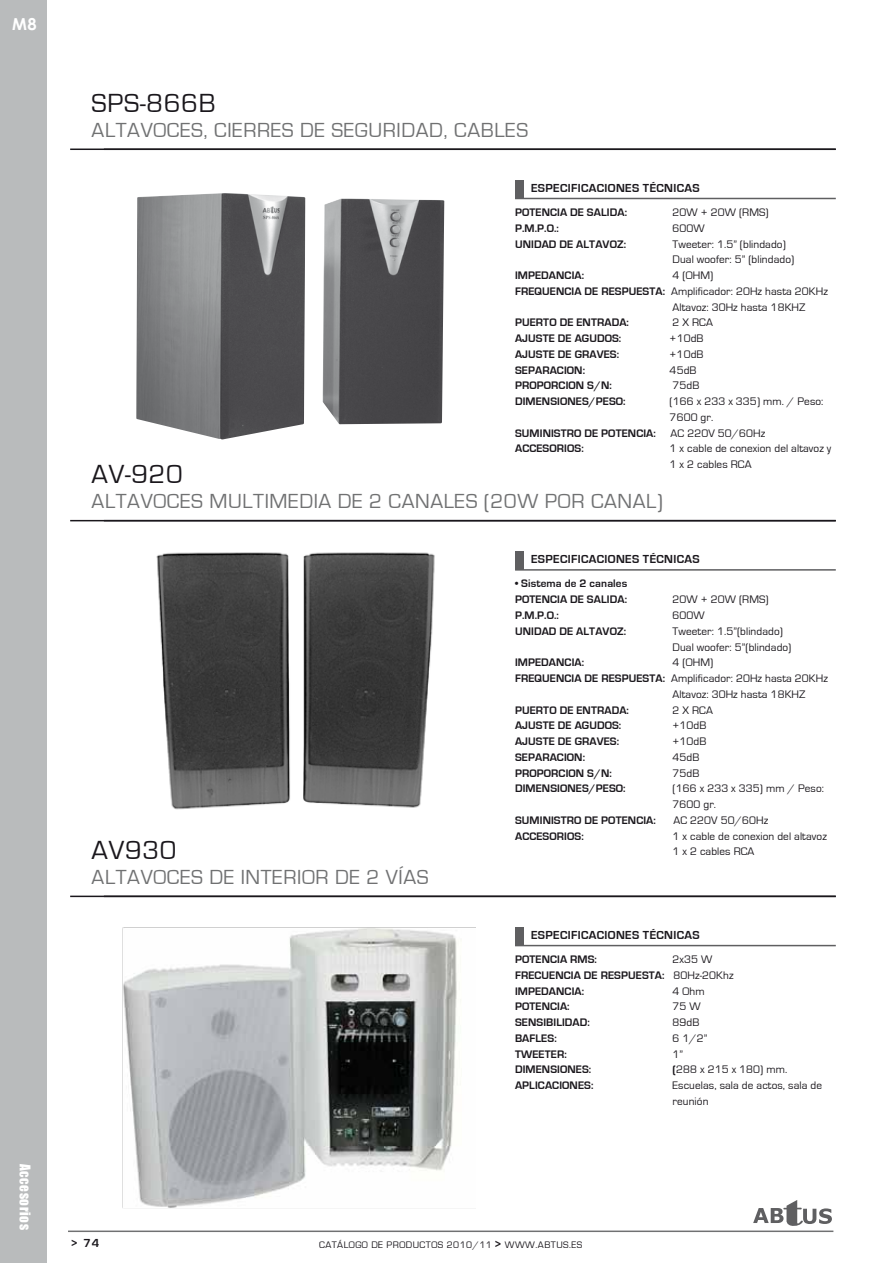
<style>
.page{position:relative;width:893px;height:1263px;background:#fff}
.page>*{position:absolute;margin:0;border:0;box-sizing:border-box;transform-origin:0 0}
.t1{font:27px "Eurostile";letter-spacing:.03em;color:#1a171c}
.t2{font:21px "Eurostile";letter-spacing:.03em;color:#707172}
.t3{font:700 16.5px "Century Gothic";color:#fff}
.t4{font:13.5px "Impact";letter-spacing:.05em;color:#fff}
.t5{font:700 12px "Eurostile";letter-spacing:.03em;color:#1a171c}
.t6{font:11.25px/15.8px "Eurostile";letter-spacing:.01em;color:#1a171c}
.t7{font:700 11.25px/15.8px "Eurostile";letter-spacing:.01em;color:#1a171c}
.t8{font:9.75px "Eurostile";letter-spacing:.05em;color:#1a171c}
.s1{font-weight:700}
.s2{font-weight:400}
.s3{font-weight:700;font-size:12px}
</style>
<div class="page">
<div style="left:0;top:0;width:46px;height:1263px;background:#b9bbbc"></div>
<svg style="left:753px;top:1200px;width:79px;height:26px"></svg>
<hr style="left:68px;top:1230px;width:765px;height:2px;background:#707172">
<img style="left:136px;top:193px;width:308px;height:247px">
<hr style="left:515px;top:198px;width:321px;height:1px;background:#5f5f61">
<div style="left:515px;top:180px;width:8px;height:18px;background:#5f5f61"></div>
<hr style="left:70px;top:149px;width:766px;height:1px;background:#1a171c">
<hr style="left:515px;top:569px;width:321px;height:2px;background:#5f5f61">
<div style="left:515px;top:551px;width:8px;height:19px;background:#5f5f61"></div>
<hr style="left:70px;top:520px;width:766px;height:1px;background:#1a171c">
<hr style="left:515px;top:945px;width:321px;height:1px;background:#5f5f61">
<div style="left:515px;top:927px;width:8px;height:18px;background:#5f5f61"></div>
<hr style="left:70px;top:896px;width:766px;height:1px;background:#1a171c">
<img style="left:156px;top:552px;width:279px;height:258px">
<img style="left:122px;top:927px;width:354px;height:282px">
<h3 class="t3" style="left:12px;top:12px;width:26px">M8</h3>
<p class="t4" style="left:36px;top:1164px;width:67px;rotate:90deg">Accesorios</p>
<h1 class="t1" style="left:92px;top:89px;width:125px">SPS-866B</h1>
<h2 class="t2" style="left:92px;top:119px;width:438px">ALTAVOCES, CIERRES DE SEGURIDAD, CABLES</h2>
<p class="t5" style="left:531px;top:181px;width:170px">ESPECIFICACIONES TÉCNICAS</p>
<p class="t7" style="left:515px;top:205px;width:113px">POTENCIA DE SALIDA:</p>
<p class="t6" style="left:673px;top:205px;width:98px">20W + 20W (RMS)</p>
<p class="t7" style="left:515px;top:220px;width:45px">P.M.P.O.:</p>
<p class="t6" style="left:673px;top:220px;width:34px">600W</p>
<p class="t7" style="left:515px;top:236px;width:112px">UNIDAD DE ALTAVOZ:</p>
<p class="t6" style="left:673px;top:236px;width:123px">Tweeter: 1.5” (blindado)<br>Dual woofer: 5” (blindado)</p>
<p class="t7" style="left:515px;top:268px;width:71px">IMPEDANCIA:</p>
<p class="t6" style="left:673px;top:268px;width:42px">4 (OHM)</p>
<p class="t6" style="left:515px;top:283px;width:314px"><span class="s1">FREQUENCIA DE RESPUESTA:</span> Amplificador: 20Hz hasta 20KHz</p>
<p class="t6" style="left:673px;top:299px;width:134px">Altavoz: 30Hz hasta 18KHZ</p>
<p class="t7" style="left:515px;top:315px;width:115px">PUERTO DE ENTRADA:</p>
<p class="t6" style="left:673px;top:315px;width:42px">2 X RCA</p>
<p class="t7" style="left:515px;top:331px;width:108px">AJUSTE DE AGUDOS:</p>
<p class="t6" style="left:670px;top:331px;width:35px">+10dB</p>
<p class="t7" style="left:515px;top:346px;width:106px">AJUSTE DE GRAVES:</p>
<p class="t6" style="left:670px;top:346px;width:35px">+10dB</p>
<p class="t7" style="left:515px;top:362px;width:72px">SEPARACION:</p>
<p class="t6" style="left:670px;top:362px;width:28px">45dB</p>
<p class="t7" style="left:515px;top:378px;width:98px">PROPORCION S/N:</p>
<p class="t6" style="left:673px;top:378px;width:28px">75dB</p>
<p class="t7" style="left:515px;top:394px;width:112px">DIMENSIONES/PESO:</p>
<p class="t6" style="left:670px;top:394px;width:155px">(166 x 233 x 335) mm. / Peso:<br>7600 gr.</p>
<p class="t7" style="left:515px;top:425px;width:142px">SUMINISTRO DE POTENCIA:</p>
<p class="t6" style="left:671px;top:425px;width:96px">AC 220V 50/60Hz</p>
<p class="t7" style="left:515px;top:441px;width:70px">ACCESORIOS:</p>
<p class="t6" style="left:670px;top:441px;width:163px">1 x cable de conexion del altavoz y<br>1 x 2 cables RCA</p>
<h1 class="t1" style="left:92px;top:460px;width:93px">AV-920</h1>
<h2 class="t2" style="left:92px;top:490px;width:573px">ALTAVOCES MULTIMEDIA DE 2 CANALES (20W POR CANAL)</h2>
<p class="t5" style="left:531px;top:553px;width:170px">ESPECIFICACIONES TÉCNICAS</p>
<h1 class="t1" style="left:92px;top:836px;width:86px">AV930</h1>
<h2 class="t2" style="left:92px;top:866px;width:338px">ALTAVOCES DE INTERIOR DE 2 VÍAS</h2>
<p class="t7" style="left:515px;top:576px;width:114px">• Sistema de 2 canales<br>POTENCIA DE SALIDA:</p>
<p class="t6" style="left:673px;top:592px;width:98px">20W + 20W (RMS)</p>
<p class="t7" style="left:515px;top:608px;width:45px">P.M.P.O.:</p>
<p class="t6" style="left:673px;top:608px;width:34px">600W</p>
<p class="t7" style="left:515px;top:623px;width:112px">UNIDAD DE ALTAVOZ:</p>
<p class="t6" style="left:673px;top:623px;width:120px">Tweeter: 1.5”(blindado)<br>Dual woofer: 5”(blindado)</p>
<p class="t7" style="left:515px;top:655px;width:71px">IMPEDANCIA:</p>
<p class="t6" style="left:673px;top:655px;width:42px">4 (OHM)</p>
<p class="t6" style="left:515px;top:671px;width:314px"><span class="s1">FREQUENCIA DE RESPUESTA:</span> Amplificador: 20Hz hasta 20KHz</p>
<p class="t6" style="left:673px;top:686px;width:134px">Altavoz: 30Hz hasta 18KHZ</p>
<p class="t7" style="left:515px;top:702px;width:115px">PUERTO DE ENTRADA:</p>
<p class="t6" style="left:673px;top:702px;width:42px">2 X RCA</p>
<p class="t7" style="left:515px;top:718px;width:108px">AJUSTE DE AGUDOS:</p>
<p class="t6" style="left:673px;top:718px;width:35px">+10dB</p>
<p class="t7" style="left:515px;top:734px;width:106px">AJUSTE DE GRAVES:</p>
<p class="t6" style="left:673px;top:734px;width:35px">+10dB</p>
<p class="t7" style="left:515px;top:749px;width:72px">SEPARACION:</p>
<p class="t6" style="left:673px;top:749px;width:28px">45dB</p>
<p class="t7" style="left:515px;top:765px;width:98px">PROPORCION S/N:</p>
<p class="t6" style="left:673px;top:765px;width:28px">75dB</p>
<p class="t7" style="left:515px;top:781px;width:112px">DIMENSIONES/PESO:</p>
<p class="t6" style="left:673px;top:781px;width:153px">(166 x 233 x 335) mm / Peso:<br>7600 gr.</p>
<p class="t7" style="left:515px;top:812px;width:142px">SUMINISTRO DE POTENCIA:</p>
<p class="t6" style="left:674px;top:812px;width:96px">AC 220V 50/60Hz</p>
<p class="t7" style="left:515px;top:828px;width:70px">ACCESORIOS:</p>
<p class="t6" style="left:673px;top:828px;width:156px">1 x cable de conexion del altavoz<br>1 x 2 cables RCA</p>
<p class="t5" style="left:531px;top:928px;width:170px">ESPECIFICACIONES TÉCNICAS</p>
<p class="t7" style="left:515px;top:952px;width:220px;text-indent:157px"><span class="s2">2x35 W<br></span>FRECUENCIA DE RESPUESTA: <span class="s2">80Hz-20Khz<br></span>IMPEDANCIA:</p>
<p class="t7" style="left:515px;top:952px;width:83px">POTENCIA RMS:</p>
<p class="t6" style="left:673px;top:983px;width:34px">4 Ohm</p>
<p class="t7" style="left:515px;top:999px;width:56px">POTENCIA:</p>
<p class="t6" style="left:673px;top:999px;width:30px">75 W</p>
<p class="t7" style="left:515px;top:1015px;width:76px">SENSIBILIDAD:</p>
<p class="t6" style="left:673px;top:1015px;width:28px">89dB</p>
<p class="t7" style="left:515px;top:1030px;width:43px">BAFLES:</p>
<p class="t6" style="left:673px;top:1030px;width:36px">6 1/2”</p>
<p class="t7" style="left:515px;top:1046px;width:53px">TWEETER:</p>
<p class="t6" style="left:673px;top:1046px;width:12px">1”</p>
<p class="t7" style="left:515px;top:1062px;width:78px">DIMENSIONES:</p>
<p class="t6" style="left:673px;top:1062px;width:116px"><span class="s1">(</span>288 x 215 x 180) mm.</p>
<p class="t7" style="left:515px;top:1078px;width:80px">APLICACIONES:</p>
<p class="t6" style="left:673px;top:1078px;width:151px">Escuelas, sala de actos, sala de reunión</p>
<p class="t5" style="left:72px;top:1237px;width:29px">&gt; 74</p>
<p class="t8" style="left:319px;top:1239px;width:265px">CATÁLOGO DE PRODUCTOS 2010/11 <span class="s3">&gt;</span> WWW.ABTUS.ES</p>
</div>
